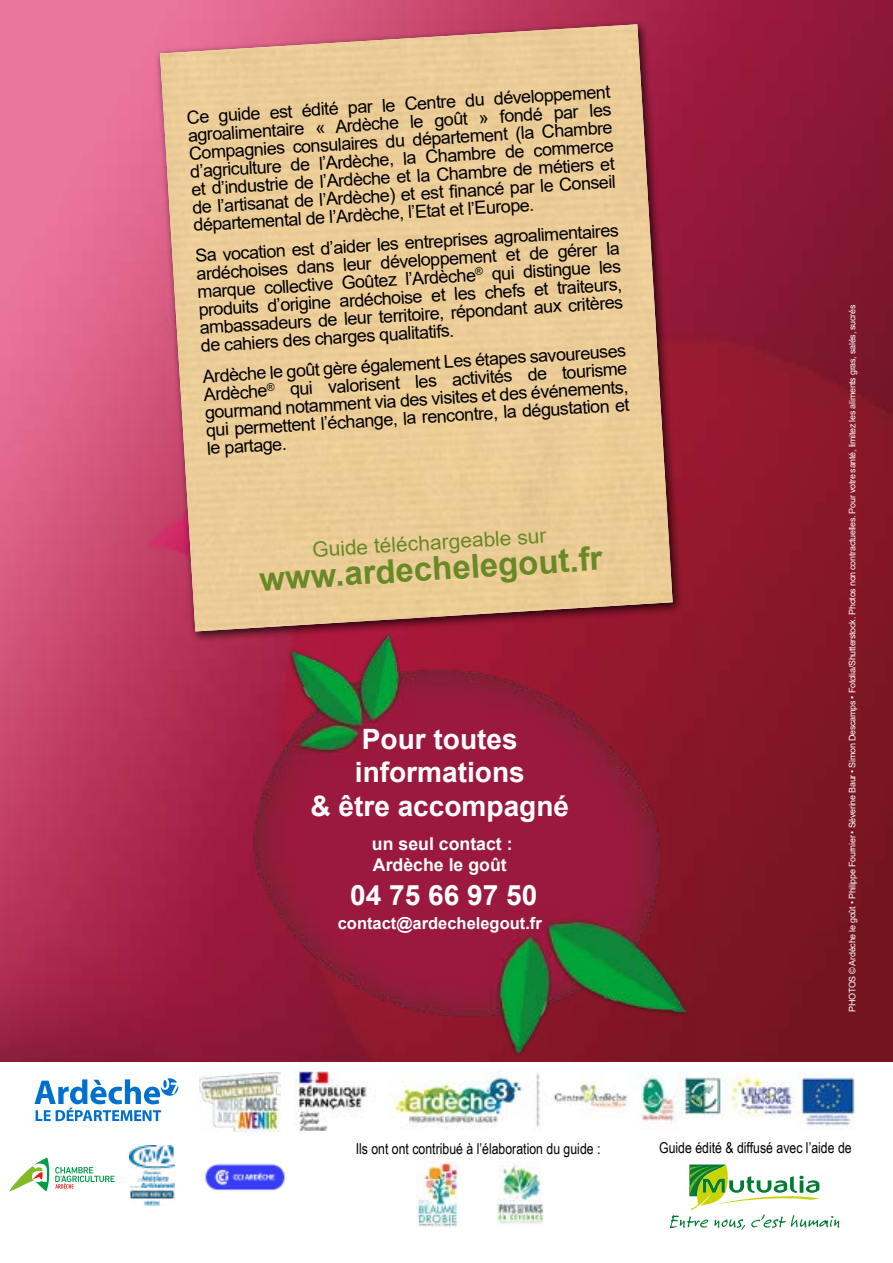
<style>
.page{position:relative;width:893px;height:1263px;background:#fff}
.page>*{position:absolute;margin:0;border:0;box-sizing:border-box;transform-origin:0 0}
.t1{font:700 33px "Arial";color:#6a8a27}
.t2{font:700 28.05px/33.6px "Arial";color:#fff;text-align:center}
.t3{font:21px "Arial";color:#6a8a27}
.t4{font:18px/18px "Arial";color:#000;text-align:justify}
.t5{font:700 17.7px/21.3px "Arial";color:#fff}
.t6{font:700 16.5px "Arial";color:#fff}
.t7{font:15px "Arial Narrow";color:#000}
.t8{font:9px "Arial";letter-spacing:-.03em;color:#fff}
</style>
<div class="page">
<img style="left:0;top:0;width:893px;height:1062px">
<div style="left:155px;top:20px;width:528px;height:622px;background:#000;opacity:.75"></div>
<img style="left:160px;top:24px;width:513px;height:607px">
<img style="left:192px;top:478px;width:511px;height:597px">
<img style="left:294px;top:1071px;width:560px;height:59px">
<img style="left:205px;top:1163px;width:80px;height:28px">
<svg style="left:35px;top:1078px;width:143px;height:43px"></svg>
<img style="left:199px;top:1072px;width:81px;height:60px">
<svg style="left:670px;top:1164px;width:170px;height:66px"></svg>
<img style="left:416px;top:1161px;width:42px;height:66px">
<img style="left:497px;top:1161px;width:47px;height:63px">
<svg style="left:10px;top:1158px;width:39px;height:33px"></svg>
<svg style="left:55px;top:1167px;width:60px;height:21px"></svg>
<img style="left:130px;top:1145px;width:45px;height:60px">
<p class="t4" style="left:185px;top:110px;width:427px;rotate:-4deg">Ce guide est édité par le Centre du développement agroalimentaire « Ardèche le goût » fondé par les Compagnies consulaires du département (la Chambre d’agriculture de l’Ardèche, la Chambre de commerce et d’industrie de l’Ardèche et la Chambre de métiers et de l’artisanat de l’Ardèche) et est fi nancé par le Conseil départemental de l’Ardèche, l’Etat et l’Europe.</p>
<p class="t4" style="left:194px;top:249px;width:426px;rotate:-4deg">Sa vocation est d’aider les entreprises agroalimentaires ardéchoises dans leur développement et de gérer la marque collective Goûtez l’Ardèche<sup>®</sup> qui distingue les produits d’origine ardéchoise et les chefs et traiteurs, ambassadeurs de leur territoire, répondant aux critères de cahiers des charges qualitatifs.</p>
<p class="t4" style="left:202px;top:369px;width:426px;rotate:-4deg">Ardèche le goût gère également Les étapes savoureuses Ardèche<sup>®</sup> qui valorisent les activités de tourisme gourmand notamment via des visites et des événements, qui permettent l’échange, la rencontre, la dégustation et le partage.</p>
<p class="t3" style="left:311px;top:536px;width:236px;rotate:-4deg">Guide téléchargeable sur</p>
<h1 class="t1" style="left:258px;top:557px;width:345px;rotate:-4deg">www.ardechelegout.fr</h1>
<h2 class="t2" style="left:310px;top:722px;width:260px">Pour toutes informations<br>&amp; être accompagné</h2>
<p class="t5" style="left:372px;top:833px;width:142px">un seul contact :<br>Ardèche le goût</p>
<h2 class="t2" style="left:350px;top:878px;width:189px">04 75 66 97 50</h2>
<p class="t6" style="left:338px;top:912px;width:206px">contact@ardechelegout.fr</p>
<p class="t8" style="left:846px;top:1012px;width:709px;rotate:-90deg">PHOTOS © Ardèche le goût • Philippe Fournier • Séverine Baur • Simon Descamps • Fotolia/Shutterstock. Photos non contractuelles. Pour votre santé, limitez les aliments gras, salés, sucrés</p>
<p class="t7" style="left:356px;top:1138px;width:246px">Ils ont ont contribué à l’élaboration du guide :</p>
<p class="t7" style="left:659px;top:1137px;width:194px">Guide édité &amp; diffusé avec l’aide de</p>
</div>
